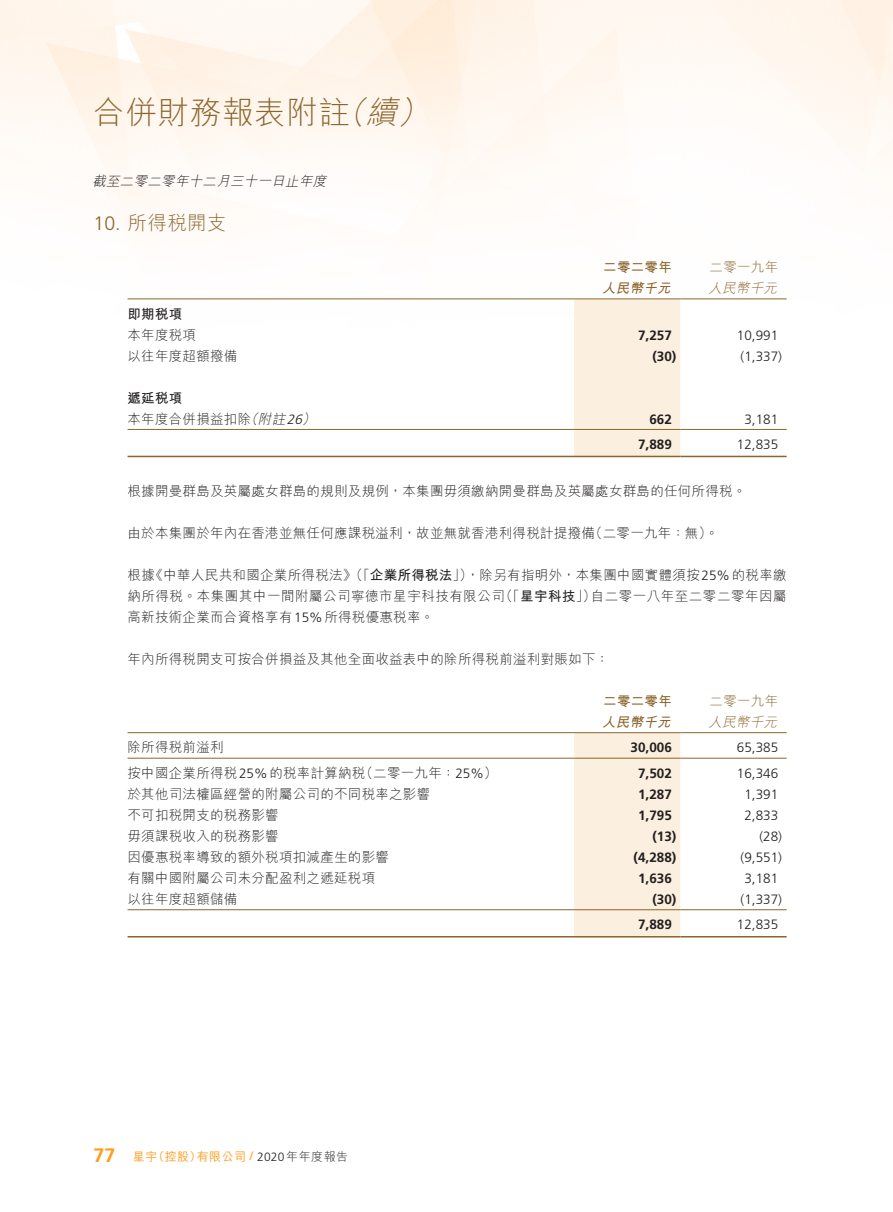
<style>
.page{position:relative;width:893px;height:1212px;background:#fff}
.page>*{position:absolute;margin:0;border:0;box-sizing:border-box;transform-origin:0 0}
.t1{font:300 31.5px "M Hei HK";letter-spacing:.02em;color:#8b652c}
.t2{font:italic 300 31.5px "M Hei HK";color:#8b652c}
._01_H1{font:300 19.5px "M Hei HK";letter-spacing:.02em;color:#8b652c}
.t3{font:700 19.5px "Frutiger LT Std";color:#ff9c1e}
._00_txt{font:300 13.5px "M Hei HK";letter-spacing:.02em;color:#231f20}
._50_Table_txt{font:300 13.5px "M Hei HK";letter-spacing:.02em;color:#231f20}
._00_txt-2{font:300 13.5px/21px "M Hei HK";letter-spacing:.04em;color:#231f20}
._50_Table_txt-2{font:300 13.5px "Frutiger LT Std";color:#231f20}
._50_Table_txt-3{font:700 13.5px "Frutiger LT Std";color:#231f20}
._51_N_Table_txt{font:300 13.5px "Frutiger LT Std";color:#231f20}
._51_N_Table_txt-2{font:italic 300 13.5px "M Hei HK";color:#231f20}
._51_N_Table_txt-3{font:300 13.5px "M Hei HK";letter-spacing:.02em;color:#231f20}
._51_N_Table_txt-4{font:700 13.5px "Frutiger LT Std";color:#231f20}
._51_N_Table_txt-5{font:700 13.5px "M Hei HK";letter-spacing:.02em;color:#231f20}
._51_N_Table_txt-6{font:300 13.5px "M Hei HK";letter-spacing:.02em;color:#8b652c}
._51_N_Table_txt-7{font:700 13.5px "M Hei HK";letter-spacing:.02em;color:#8b652c}
._51_N_Table_txt-8{font:italic 300 13.5px "M Hei HK";color:#8b652c}
._51_N_Table_txt-9{font:italic 700 13.5px "M Hei HK";color:#8b652c}
._50_Table_txt-4{font:300 13.5px "M Hei HK";letter-spacing:.02em;color:#8b652c}
._50_Table_txt-5{font:700 13.5px "M Hei HK";letter-spacing:.02em;color:#8b652c}
._50_Table_txt-6{font:italic 300 13.5px "M Hei HK";color:#8b652c}
._50_Table_txt-7{font:italic 700 13.5px "M Hei HK";color:#8b652c}
.t4{font:300 12px "M Hei HK";letter-spacing:.04em;color:#231f20}
.t5{font:500 12px "M Hei HK";color:#ff9c1e}
.s1{font-family:"Frutiger LT Std"}
.s2{font-weight:700}
.s3{font-weight:500;color:#ff9c1e}
.s4{font-family:"Frutiger LT Std";font-weight:400;color:#ff9c1e}
</style>
<div class="page">
<div style="left:574px;top:299px;width:106px;height:157px;background:#fbf0df"></div>
<hr style="left:128px;top:298px;width:446px;height:1px;background:#8b652c">
<hr style="left:574px;top:298px;width:106px;height:1px;background:#8b652c">
<hr style="left:680px;top:298px;width:107px;height:1px;background:#8b652c">
<hr style="left:128px;top:429px;width:446px;height:1px;background:#8b652c">
<hr style="left:574px;top:429px;width:106px;height:1px;background:#8b652c">
<hr style="left:680px;top:429px;width:107px;height:1px;background:#8b652c">
<hr style="left:128px;top:456px;width:446px;height:1px;background:#8b652c">
<hr style="left:574px;top:456px;width:106px;height:1px;background:#8b652c">
<hr style="left:680px;top:456px;width:107px;height:1px;background:#8b652c">
<div style="left:574px;top:733px;width:106px;height:203px;background:#fbf0df"></div>
<hr style="left:128px;top:732px;width:446px;height:1px;background:#8b652c">
<hr style="left:574px;top:732px;width:106px;height:1px;background:#8b652c">
<hr style="left:680px;top:732px;width:107px;height:1px;background:#8b652c">
<hr style="left:128px;top:758px;width:446px;height:1px;background:#8b652c">
<hr style="left:574px;top:758px;width:106px;height:1px;background:#8b652c">
<hr style="left:680px;top:758px;width:107px;height:1px;background:#8b652c">
<hr style="left:128px;top:909px;width:446px;height:1px;background:#8b652c">
<hr style="left:574px;top:909px;width:106px;height:1px;background:#8b652c">
<hr style="left:680px;top:909px;width:107px;height:1px;background:#8b652c">
<hr style="left:128px;top:936px;width:446px;height:1px;background:#8b652c">
<hr style="left:574px;top:936px;width:106px;height:1px;background:#8b652c">
<hr style="left:680px;top:936px;width:107px;height:1px;background:#8b652c">
<h1 class="t2" style="left:366px;top:96px;width:40px">續</h1>
<h1 class="t2" style="left:334px;top:96px;width:40px">（</h1>
<h1 class="t2" style="left:397px;top:96px;width:40px">(</h1>
<h1 class="t1" style="left:94px;top:96px;width:258px">合併財務報表附註</h1>
<p class="_51_N_Table_txt-2" style="left:92px;top:175px;width:238px">截至二零二零年十二月三十一日止年度</p>
<p class="_01_H1" style="left:94px;top:213px;width:135px"><span class="s1">10.</span> 所得稅開支</p>
<p class="_51_N_Table_txt-7" style="left:603px;top:257px;width:70px">二零二零年</p>
<p class="_51_N_Table_txt-6" style="left:710px;top:260px;width:70px">二零一九年</p>
<p class="_51_N_Table_txt-9" style="left:602px;top:278px;width:74px">人民幣千元</p>
<p class="_51_N_Table_txt-8" style="left:708px;top:281px;width:73px">人民幣千元</p>
<p class="_51_N_Table_txt-5" style="left:128px;top:304px;width:56px">即期稅項</p>
<p class="_51_N_Table_txt-3" style="left:128px;top:328px;width:70px">本年度稅項</p>
<p class="_51_N_Table_txt-4" style="left:638px;top:327px;width:35px">7,257</p>
<p class="_51_N_Table_txt" style="left:737px;top:327px;width:43px">10,991</p>
<p class="_51_N_Table_txt-3" style="left:128px;top:349px;width:111px">以往年度超額撥備</p>
<p class="_51_N_Table_txt-5" style="left:128px;top:388px;width:56px">遞延稅項</p>
<p class="_51_N_Table_txt-4" style="left:652px;top:348px;width:26px">)30(</p>
<p class="_51_N_Table_txt" style="left:741px;top:348px;width:43px">)1,337(</p>
<p class="_51_N_Table_txt-2" style="left:244px;top:412px;width:18px">（</p>
<p class="_51_N_Table_txt-2" style="left:302px;top:412px;width:18px">(</p>
<p class="_51_N_Table_txt-2" style="left:258px;top:412px;width:49px">附註<span class="s1">26</span></p>
<p class="_51_N_Table_txt-3" style="left:128px;top:412px;width:125px">本年度合併損益扣除</p>
<p class="_51_N_Table_txt-4" style="left:649px;top:411px;width:24px">662</p>
<p class="_51_N_Table_txt" style="left:744px;top:411px;width:35px">3,181</p>
<p class="_51_N_Table_txt-4" style="left:638px;top:436px;width:35px">7,889</p>
<p class="_00_txt" style="left:128px;top:484px;width:620px">根據開曼群島及英屬處女群島的規則及規例，本集團毋須繳納開曼群島及英屬處女群島的任何所得稅。</p>
<p class="_00_txt" style="left:589px;top:526px;width:131px">（二零一九年：無。(</p>
<p class="_51_N_Table_txt" style="left:737px;top:437px;width:43px">12,835</p>
<p class="_00_txt" style="left:128px;top:526px;width:469px">由於本集團於年內在香港並無任何應課稅溢利，故並無就香港利得稅計提撥備</p>
<p class="_00_txt" style="left:466px;top:568px;width:322px">，除另有指明外，本集團中國實體須按<span class="s1">25%</span>的稅率繳</p>
<p class="_00_txt" style="left:150px;top:568px;width:324px">《中華人民共和國企業所得稅法》（「<span class="s2">企業所得稅法</span>」）</p>
<p class="_00_txt" style="left:128px;top:568px;width:29px">根據</p>
<p class="_00_txt" style="left:499px;top:589px;width:98px">（「<span class="s2">星宇科技</span>」）</p>
<p class="_00_txt-2" style="left:128px;top:585px;width:379px">納所得稅。本集團其中一間附屬公司寧德市星宇科技有限公司高新技術企業而合資格享有<span class="s1">15%</span>所得稅優惠稅率。</p>
<p class="_00_txt" style="left:128px;top:652px;width:483px">年內所得稅開支可按合併損益及其他全面收益表中的除所得稅前溢利對賬如下：</p>
<p class="_00_txt-2" style="left:591px;top:585px;width:197px">自二零一八年至二零二零年因屬</p>
<p class="_50_Table_txt" style="left:128px;top:740px;width:98px">除所得稅前溢利</p>
<p class="_50_Table_txt" style="left:360px;top:766px;width:139px">（二零一九年：<span class="s1">25%</span>(</p>
<p class="_50_Table_txt" style="left:128px;top:766px;width:239px">按中國企業所得稅<span class="s1">25%</span>的稅率計算納稅</p>
<p class="_50_Table_txt" style="left:128px;top:787px;width:304px">於其他司法權區經營的附屬公司的不同稅率之影響</p>
<p class="_50_Table_txt" style="left:128px;top:808px;width:153px">不可扣稅開支的稅務影響</p>
<p class="_50_Table_txt" style="left:128px;top:829px;width:153px">毋須課稅收入的稅務影響</p>
<p class="_50_Table_txt" style="left:128px;top:850px;width:263px">因優惠稅率導致的額外稅項扣減產生的影響</p>
<p class="_50_Table_txt" style="left:128px;top:871px;width:249px">有關中國附屬公司未分配盈利之遞延稅項</p>
<p class="_50_Table_txt" style="left:128px;top:892px;width:111px">以往年度超額儲備</p>
<h2 class="t3" style="left:94px;top:1143px;width:23px">77</h2>
<p class="t4" style="left:197px;top:1150px;width:153px"><span class="s3">有限公司</span> <span class="s4">/</span> <span class="s1">2020</span>年年度報告</p>
<p class="t5" style="left:153px;top:1147px;width:50px">（控股）</p>
<p class="t5" style="left:133px;top:1147px;width:26px">星宇</p>
<p class="_50_Table_txt-5" style="left:603px;top:691px;width:70px">二零二零年</p>
<p class="_50_Table_txt-4" style="left:710px;top:694px;width:70px">二零一九年</p>
<p class="_50_Table_txt-7" style="left:602px;top:712px;width:74px">人民幣千元</p>
<p class="_50_Table_txt-6" style="left:708px;top:715px;width:73px">人民幣千元</p>
<p class="_50_Table_txt-3" style="left:631px;top:740px;width:43px">30,006</p>
<p class="_50_Table_txt-2" style="left:737px;top:740px;width:43px">65,385</p>
<p class="_50_Table_txt-3" style="left:638px;top:765px;width:35px">7,502</p>
<p class="_50_Table_txt-2" style="left:737px;top:765px;width:43px">16,346</p>
<p class="_50_Table_txt-3" style="left:638px;top:786px;width:35px">1,287</p>
<p class="_50_Table_txt-2" style="left:744px;top:786px;width:35px">1,391</p>
<p class="_50_Table_txt-3" style="left:638px;top:807px;width:35px">1,795</p>
<p class="_50_Table_txt-2" style="left:744px;top:807px;width:35px">2,833</p>
<p class="_50_Table_txt-3" style="left:652px;top:828px;width:26px">)13(</p>
<p class="_50_Table_txt-2" style="left:759px;top:828px;width:24px">)28(</p>
<p class="_50_Table_txt-3" style="left:634px;top:849px;width:44px">)4,288(</p>
<p class="_50_Table_txt-2" style="left:741px;top:849px;width:43px">)9,551(</p>
<p class="_50_Table_txt-3" style="left:638px;top:870px;width:35px">1,636</p>
<p class="_50_Table_txt-2" style="left:744px;top:870px;width:35px">3,181</p>
<p class="_50_Table_txt-3" style="left:652px;top:891px;width:26px">)30(</p>
<p class="_50_Table_txt-2" style="left:741px;top:891px;width:43px">)1,337(</p>
<p class="_50_Table_txt-3" style="left:638px;top:917px;width:35px">7,889</p>
<p class="_50_Table_txt-2" style="left:737px;top:917px;width:43px">12,835</p>
</div>
